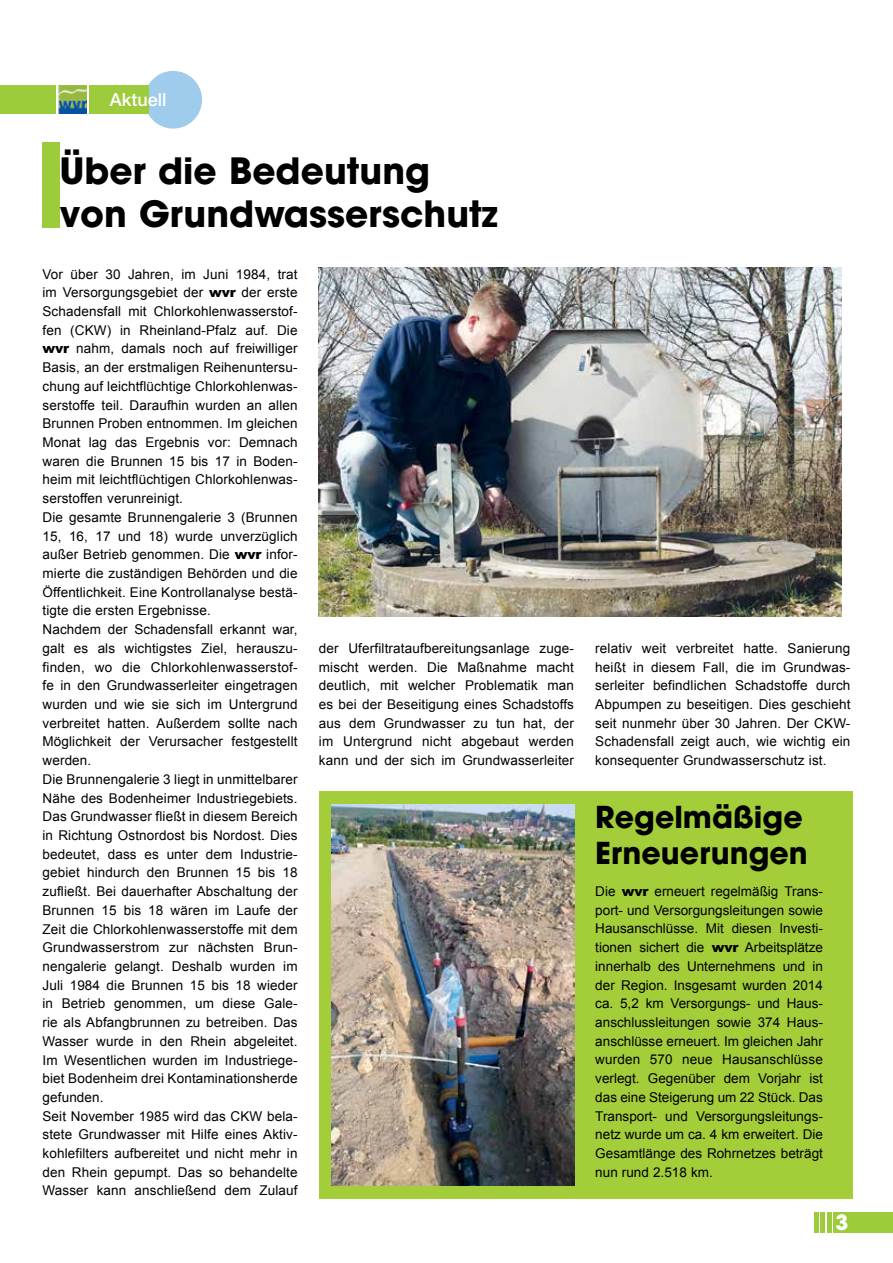
<style>
.page{position:relative;width:893px;height:1263px;background:#fff}
.page>*{position:absolute;margin:0;border:0;box-sizing:border-box;transform-origin:0 0}
.t1{font:700 36px/43.2px "Avant Garde";color:#000}
.t2{font:700 30px/36px "Avant Garde";color:#000}
.t3{font:700 21px "Avant Garde";color:#fff}
.t4{font:500 18px "Helvetica Neue";color:#fff}
.t5{font:13.5px/18.8px "Arial";letter-spacing:.01em;color:#000;text-align:justify}
.s1{font-weight:900}
</style>
<div class="page">
<div style="left:144px;top:71px;width:58px;height:58px;background:#9fcbed;border-radius:50%"></div>
<div style="left:0;top:86px;width:148px;height:28px;background:#9ccb3b"></div>
<svg style="left:57px;top:85px;width:32px;height:29px"></svg>
<img style="left:59px;top:86px;width:28px;height:28px">
<div style="left:43px;top:142px;width:17px;height:85px;background:#9ccb3b"></div>
<div style="left:833px;top:1212px;width:60px;height:20px;background:#9ccb3b"></div>
<div style="left:814px;top:1212px;width:5px;height:20px;background:#9ccb3b"></div>
<hr style="left:821px;top:1212px;width:4px;height:20px;background:#9ccb3b">
<hr style="left:827px;top:1212px;width:4px;height:20px;background:#9ccb3b">
<div style="left:319px;top:791px;width:533px;height:408px;background:#a3cd39"></div>
<img style="left:319px;top:268px;width:523px;height:349px">
<img style="left:331px;top:804px;width:243px;height:381px">
<h3 class="t4" style="left:110px;top:89px;width:58px">Aktuell</h3>
<h1 class="t1" style="left:60px;top:149px;width:440px">Über die Bedeutung von Grundwasserschutz</h1>
<p class="t5" style="left:43px;top:264px;width:257px;text-align:left">Vor über 30 Jahren, im Juni 1984, trat im Versorgungsgebiet der <span class="s1">wvr</span> der erste Schadensfall mit Chlorkohlenwasserstof&shy;fen (CKW) in Rheinland-Pfalz auf. Die <span class="s1">wvr</span> nahm, damals noch auf freiwilliger Basis, an der erstmaligen Reihenuntersu&shy;chung auf leichtflüchtige Chlorkohlenwas&shy;serstoffe teil. Daraufhin wurden an allen Brunnen Proben entnommen. Im gleichen Monat lag das Ergebnis vor: Demnach waren die Brunnen 15 bis 17 in Boden&shy;heim mit leichtflüchtigen Chlorkohlenwas&shy;serstoffen verunreinigt.<br>Die gesamte Brunnengalerie 3 (Brunnen 15, 16, 17 und 18) wurde unverzüglich außer Betrieb genommen. Die <span class="s1">wvr</span> infor&shy;mierte die zuständigen Behörden und die Öffentlichkeit. Eine Kontrollanalyse bestä&shy;tigte die ersten Ergebnisse.<br>Nachdem der Schadensfall erkannt war, galt es als wichtigstes Ziel, herauszu&shy;finden, wo die Chlorkohlenwasserstof&shy;fe in den Grundwasserleiter eingetragen wurden und wie sie sich im Untergrund verbreitet hatten. Außerdem sollte nach Möglichkeit der Verursacher festgestellt werden.<br>Die Brunnengalerie 3 liegt in unmittelbarer Nähe des Bodenheimer Industriegebiets.<br>Das Grundwasser fließt in diesem Bereich in Richtung Ostnordost bis Nordost. Dies bedeutet, dass es unter dem Industrie&shy;gebiet hindurch den Brunnen 15 bis 18 zufließt. Bei dauerhafter Abschaltung der Brunnen 15 bis 18 wären im Laufe der Zeit die Chlorkohlenwasserstoffe mit dem Grundwasserstrom zur nächsten Brun&shy;nengalerie gelangt. Deshalb wurden im Juli 1984 die Brunnen 15 bis 18 wieder in Betrieb genommen, um diese Gale&shy;rie als Abfangbrunnen zu betreiben. Das Wasser wurde in den Rhein abgeleitet.<br>Im Wesentlichen wurden im Industriege&shy;biet Bodenheim drei Kontaminationsherde gefunden.<br>Seit November 1985 wird das CKW bela&shy;stete Grundwasser mit Hilfe eines Aktiv&shy;kohlefilters aufbereitet und nicht mehr in den Rhein gepumpt. Das so behandelte Wasser kann anschließend dem Zulauf</p>
<p class="t5" style="left:319px;top:639px;width:257px">der Uferfiltrataufbereitungsanlage zuge&shy;mischt werden. Die Maßnahme macht deutlich, mit welcher Problematik man es bei der Beseitigung eines Schadstoffs aus dem Grundwasser zu tun hat, der im Untergrund nicht abgebaut werden kann und der sich im Grundwasserleiter</p>
<p class="t5" style="left:595px;top:639px;width:257px">relativ weit verbreitet hatte. Sanierung heißt in diesem Fall, die im Grundwas&shy;serleiter befindlichen Schadstoffe durch Abpumpen zu beseitigen. Dies geschieht seit nunmehr über 30 Jahren. Der CKW-Schadensfall zeigt auch, wie wichtig ein konsequenter Grundwasserschutz ist.</p>
<h2 class="t2" style="left:595px;top:799px;width:214px">Regelmäßige<br>Erneuerungen</h2>
<p class="t5" style="left:595px;top:882px;width:229px">Die <span class="s1">wvr</span> erneuert regelmäßig Trans&shy;port- und Versorgungsleitungen sowie Hausanschlüsse. Mit diesen Investi&shy;tionen sichert die <span class="s1">wvr</span> Arbeitsplätze innerhalb des Unternehmens und in der Region. Insgesamt wurden 2014 ca. 5,2 km Versorgungs- und Haus&shy;anschlussleitungen sowie 374 Haus&shy;anschlüsse erneuert. Im gleichen Jahr wurden 570 neue Hausanschlüsse verlegt. Gegenüber dem Vorjahr ist das eine Steigerung um 22 Stück. Das Transport- und Versorgungsleitungs&shy;netz wurde um ca. 4 km erweitert. Die Gesamtlänge des Rohrnetzes beträgt nun rund 2.518 km.</p>
<h3 class="t3" style="left:835px;top:1209px;width:14px">3</h3>
</div>
